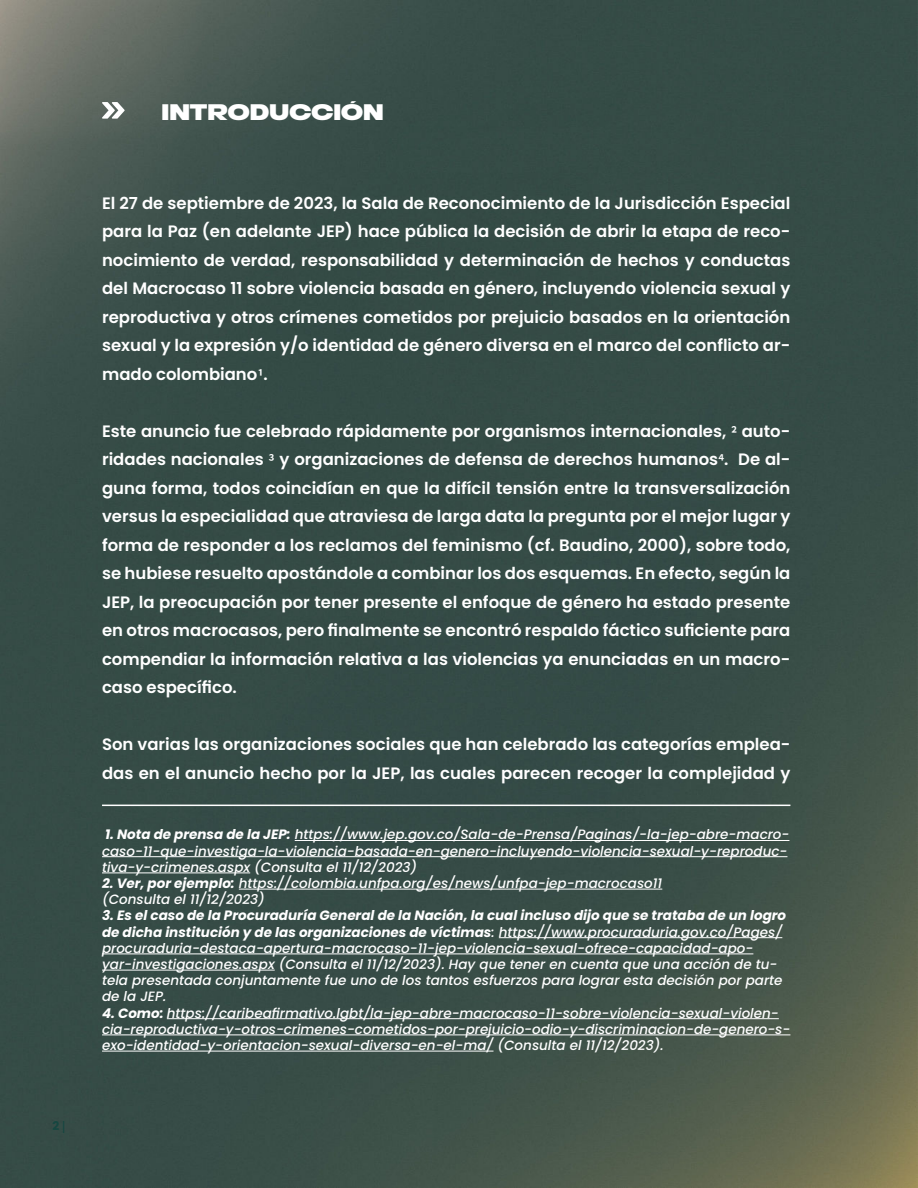
<style>
.page{position:relative;width:918px;height:1188px;background:#fff}
.page>*{position:absolute;margin:0;border:0;box-sizing:border-box;transform-origin:0 0}
.t1{font:22.5px "Rifton";color:#fff}
.t2{font:600 16.5px/28.5px "Poppins";color:#fff;text-align:justify}
.t3{font:italic 500 13.5px/16.2px "Poppins";color:#fff}
.t4{font:700 12px "Poppins";color:#164741}
.s1{font-family:"Source Sans 3";font-weight:400}
.s2{font-weight:700}
</style>
<div class="page">
<img style="left:0;top:0;width:918px;height:1188px">
<svg style="left:102px;top:102px;width:23px;height:17px"></svg>
<hr style="left:295px;top:840px;width:494px;height:1px;background:#fff">
<hr style="left:102px;top:856px;width:685px;height:1px;background:#fff">
<hr style="left:102px;top:873px;width:148px;height:1px;background:#fff">
<hr style="left:239px;top:889px;width:423px;height:1px;background:#fff">
<hr style="left:499px;top:937px;width:283px;height:1px;background:#fff">
<hr style="left:102px;top:954px;width:651px;height:1px;background:#fff">
<hr style="left:102px;top:970px;width:173px;height:1px;background:#fff">
<hr style="left:167px;top:1018px;width:612px;height:1px;background:#fff">
<hr style="left:102px;top:1035px;width:688px;height:1px;background:#fff">
<hr style="left:102px;top:1051px;width:392px;height:1px;background:#fff">
<hr style="left:102px;top:805px;width:688px;height:1px;background:#fff">
<p class="t4" style="left:53px;top:1119px;width:14px">2 <span class="s1">|</span></p>
<h1 class="t1" style="left:162px;top:101px;width:224px">INTRODUCCIÓN</h1>
<p class="t2" style="left:102px;top:189px;width:690px">El 27 de septiembre de 2023, la Sala de Reconocimiento de la Jurisdicción Especial para la Paz (en adelante JEP) hace pública la decisión de abrir la etapa de reco&shy;nocimiento de verdad, responsabilidad y determinación de hechos y conductas del Macrocaso 11 sobre violencia basada en género, incluyendo violencia sexual y reproductiva y otros crímenes cometidos por prejuicio basados en la orientación sexual y la expresión y/o identidad de género diversa en el marco del conflicto ar&shy;mado colombiano<span class="s1">1</span>.</p>
<p class="t2" style="left:102px;top:417px;width:690px">Este anuncio fue celebrado rápidamente por organismos internacionales, <span class="s1">2</span> auto&shy;ridades nacionales <span class="s1">3</span> y organizaciones de defensa de derechos humanos<span class="s1">4</span>. De al&shy;guna forma, todos coincidían en que la difícil tensión entre la transversalización versus la especialidad que atraviesa de larga data la pregunta por el mejor lugar y forma de responder a los reclamos del feminismo (cf. Baudino, 2000), sobre todo, se hubiese resuelto apostándole a combinar los dos esquemas. En efecto, según la JEP, la preocupación por tener presente el enfoque de género ha estado presente en otros macrocasos, pero finalmente se encontró respaldo fáctico suficiente para compendiar la información relativa a las violencias ya enunciadas en un macro&shy;caso específico.</p>
<p class="t2" style="left:102px;top:730px;width:690px">Son varias las organizaciones sociales que han celebrado las categorías emplea&shy;das en el anuncio hecho por la JEP, las cuales parecen recoger la complejidad y</p>
<p class="t3" style="left:102px;top:827px;width:689px"><span class="s2">1. Nota de prensa de la JEP:</span> https://www.jep.gov.co/Sala-de-Prensa/Paginas/-la-jep-abre-macro&shy;caso-11-que-investiga-la-violencia-basada-en-genero-incluyendo-violencia-sexual-y-reproduc&shy;tiva-y-crimenes.aspx (Consulta el 11/12/2023)</p>
<p class="t3" style="left:102px;top:875px;width:562px"><span class="s2">2. Ver, por ejemplo:</span> https://colombia.unfpa.org/es/news/unfpa-jep-macrocaso11 (Consulta el 11/12/2023)</p>
<p class="t3" style="left:102px;top:908px;width:686px"><span class="s2">3. Es el caso de la Procuraduría General de la Nación, la cual incluso dijo que se trataba de un logro de dicha institución y de las organizaciones de víctimas</span>: https://www.procuraduria.gov.co/Pages/ procuraduria-destaca-apertura-macrocaso-11-jep-violencia-sexual-ofrece-capacidad-apo&shy;yar-investigaciones.aspx (Consulta el 11/12/2023). Hay que tener en cuenta que una acción de tu&shy;tela presentada conjuntamente fue uno de los tantos esfuerzos para lograr esta decisión por parte de la JEP.</p>
<p class="t3" style="left:102px;top:1005px;width:690px"><span class="s2">4. Como:</span> https://caribeafirmativo.lgbt/la-jep-abre-macrocaso-11-sobre-violencia-sexual-violen&shy;cia-reproductiva-y-otros-crimenes-cometidos-por-prejuicio-odio-y-discriminacion-de-genero-s&shy;exo-identidad-y-orientacion-sexual-diversa-en-el-ma/ (Consulta el 11/12/2023).</p>
</div>
